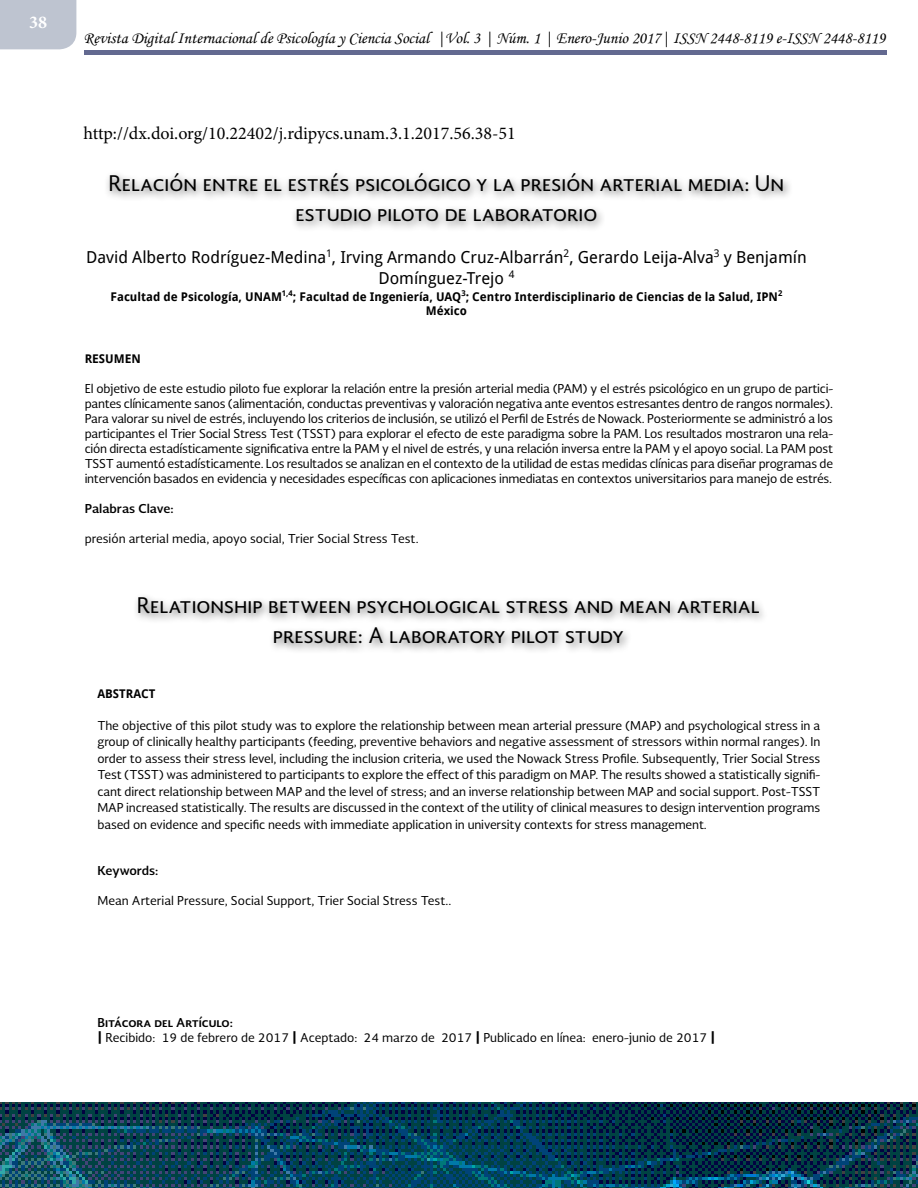
<style>
.page{position:relative;width:918px;height:1188px;background:#fff}
.page>*{position:absolute;margin:0;border:0;box-sizing:border-box;transform-origin:0 0}
.Título_artículo_para{font:21px/30px "Soberana Sans";color:#000;text-align:center}
.Título_ingles_artícu{font:21px/30px "Soberana Sans";color:#000;text-align:center}
.t1{font:18px "Minion Pro";color:#000}
.t2{font:700 18px "Minion Pro";color:#fff}
.t3{font:16.5px "Monotype Corsiva";color:#000}
.autores_texto{font:16.5px/21.6px "Droid Sans";color:#000;text-align:center}
.Palabras_claves_text{font:12px/15px "Soberana Sans";letter-spacing:-.02em;color:#000;text-align:justify}
.Resumen_texto{font:12px/16.5px "Soberana Sans";letter-spacing:-.01em;color:#000;text-align:justify}
.Palabras_claves_text-2{font:12px "Soberana Sans";color:#000}
.autores_texto-2{font:700 12px "Droid Sans";color:#000}
.Bitacora_texto{font:12px "Soberana Sans";color:#000}
.Palabras_claves_rotu{font:700 12px "Soberana Sans";letter-spacing:-.005em;color:#000}
.Bitacora_rotulo{font:700 12px "Soberana Sans";color:#000}
.Abstract_rotulo{font:700 12px "Droid Sans";color:#000}
.Resumen_rotulo{font:700 12px "Droid Sans";color:#000}
.Pais_texto{font:700 12px "Droid Sans";color:#000}
.s1{font-weight:900}
</style>
<div class="page">
<img style="left:0;top:1103px;width:918px;height:85px">
<div style="left:104px;top:169px;width:689px;height:64px;background:#000;opacity:.6"></div>
<div style="left:133px;top:592px;width:636px;height:63px;background:#000;opacity:.6"></div>
<div style="left:0;top:0;width:76px;height:49px;background:#bec4d0"></div>
<hr style="left:85px;top:51px;width:802px;height:4px;background:#636990">
<p class="t2" style="left:29px;top:10px;width:19px">38</p>
<p class="t3" style="left:84px;top:28px;width:803px">Revista Digital Internacional de Psicología y Ciencia Social |Vol. 3 | Núm. 1 | Enero-Junio 2017| ISSN 2448-8119 e-ISSN 2448-8119</p>
<p class="t1" style="left:84px;top:122px;width:434px">http://dx.doi.org/10.22402/j.rdipycs.unam.3.1.2017.56.38-51</p>
<p class="Título_artículo_para" style="left:109px;top:167px;width:677px">Relación entre el estrés psicológico y la presión arterial media: Un estudio piloto de laboratorio</p>
<p class="autores_texto" style="left:86px;top:246px;width:722px">David Alberto Rodríguez-Medina<sup>1</sup>, Irving Armando Cruz-Albarrán<sup>2</sup>, Gerardo Leija-Alva<sup>3</sup> y Benjamín<br>Domínguez-Trejo <sup>4</sup></p>
<p class="autores_texto-2" style="left:111px;top:288px;width:673px">Facultad de Psicología, UNAM<sup>1,4</sup>; Facultad de Ingeniería, UAQ<sup>3</sup>; Centro Interdisciplinario de Ciencias de la Salud, IPN<sup>2</sup></p>
<p class="Pais_texto" style="left:426px;top:302px;width:43px">México</p>
<p class="Resumen_rotulo" style="left:85px;top:350px;width:58px">RESUMEN</p>
<p class="Palabras_claves_text" style="left:85px;top:380px;width:750px">El objetivo de este estudio piloto fue explorar la relación entre la presión arterial media (PAM) y el estrés psicológico en un grupo de partici&shy;pantes clínicamente sanos (alimentación, conductas preventivas y valoración negativa ante eventos estresantes dentro de rangos normales).<br>Para valorar su nivel de estrés, incluyendo los criterios de inclusión, se utilizó el Perfil de Estrés de Nowack. Posteriormente se administró a los participantes el Trier Social Stress Test (TSST) para explorar el efecto de este paradigma sobre la PAM. Los resultados mostraron una rela&shy;ción directa estadísticamente significativa entre la PAM y el nivel de estrés, y una relación inversa entre la PAM y el apoyo social. La PAM post TSST aumentó estadísticamente. Los resultados se analizan en el contexto de la utilidad de estas medidas clínicas para diseñar programas de intervención basados en evidencia y necesidades específicas con aplicaciones inmediatas en contextos universitarios para manejo de estrés.</p>
<p class="Palabras_claves_rotu" style="left:85px;top:500px;width:90px">Palabras Clave:</p>
<p class="Palabras_claves_text-2" style="left:85px;top:530px;width:335px">presión arterial media, apoyo social, Trier Social Stress Test.</p>
<p class="Título_ingles_artícu" style="left:137px;top:589px;width:624px">Relationship between psychological stress and mean arterial pressure: A laboratory pilot study</p>
<p class="Abstract_rotulo" style="left:97px;top:685px;width:59px">ABSTRACT</p>
<p class="Resumen_texto" style="left:97px;top:716px;width:724px">The objective of this pilot study was to explore the relationship between mean arterial pressure (MAP) and psychological stress in a group of clinically healthy participants (feeding, preventive behaviors and negative assessment of stressors within normal ranges). In order to assess their stress level, including the inclusion criteria, we used the Nowack Stress Profile. Subsequently, Trier Social Stress Test (TSST) was administered to participants to explore the effect of this paradigm on MAP. The results showed a statistically signifi&shy;cant direct relationship between MAP and the level of stress; and an inverse relationship between MAP and social support. Post-TSST MAP increased statistically. The results are discussed in the context of the utility of clinical measures to design intervention programs based on evidence and specific needs with immediate application in university contexts for stress management.</p>
<p class="Palabras_claves_rotu" style="left:97px;top:862px;width:63px">Keywords:</p>
<p class="Palabras_claves_text-2" style="left:97px;top:893px;width:355px">Mean Arterial Pressure, Social Support, Trier Social Stress Test..</p>
<p class="Bitacora_rotulo" style="left:97px;top:1015px;width:137px">Bitácora del Artículo:</p>
<p class="Bitacora_texto" style="left:97px;top:1030px;width:619px"><span class="s1">|</span> Recibido: 19 de febrero de 2017 <span class="s1">|</span> Aceptado: 24 marzo de 2017 <span class="s1">|</span> Publicado en línea: enero-junio de 2017 <span class="s1">|</span></p>
</div>
